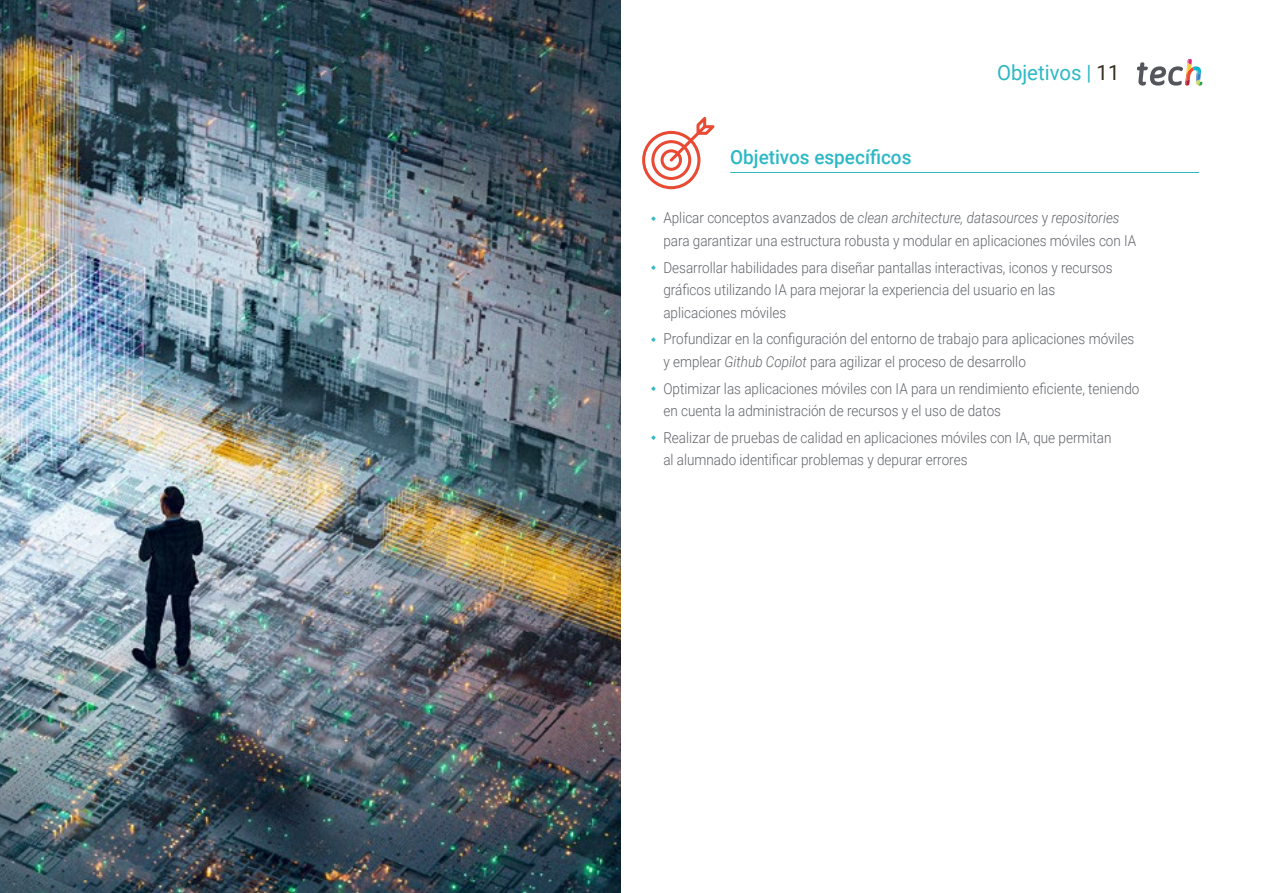
<style>
.page{position:relative;width:1263px;height:893px;background:#fff}
.page>*{position:absolute;margin:0;border:0;box-sizing:border-box;transform-origin:0 0}
.t1{font:21px "Roboto";color:#2db8c5}
.t2{font:500 19.5px "Roboto";color:#2db8c5}
.t3{font:300 15px/22.5px "Roboto";color:#61646a;scale:.9 1}
.s1{color:#312e20}
.s2{font-style:italic}
</style>
<div class="page">
<hr style="left:730px;top:172px;width:469px;height:1px;background:#2db8c5">
<svg style="left:642px;top:117px;width:72px;height:72px"></svg>
<img style="left:0;top:0;width:621px;height:893px">
<svg style="left:1137px;top:59px;width:65px;height:27px"></svg>
<h2 class="t2" style="left:730px;top:143px;width:183px">Objetivos específicos</h2>
<h1 class="t1" style="left:997px;top:57px;width:124px">Objetivos | <span class="s1">11</span></h1>
<p class="t3" style="left:663px;top:206px;width:527px">Aplicar conceptos avanzados de <span class="s2">clean architecture, datasources</span> y <span class="s2">repositories </span>para garantizar una estructura robusta y modular en aplicaciones móviles con IA</p>
<p class="t3" style="left:663px;top:255px;width:501px">Desarrollar habilidades para diseñar pantallas interactivas, iconos y recursos gráficos utilizando IA para mejorar la experiencia del usuario en las aplicaciones móviles</p>
<p class="t3" style="left:663px;top:327px;width:525px">Profundizar en la configuración del entorno de trabajo para aplicaciones móviles y emplear <span class="s2">Github Copilot</span> para agilizar el proceso de desarrollo</p>
<p class="t3" style="left:663px;top:376px;width:530px">Optimizar las aplicaciones móviles con IA para un rendimiento eficiente, teniendo en cuenta la administración de recursos y el uso de datos</p>
<p class="t3" style="left:663px;top:426px;width:499px">Realizar de pruebas de calidad en aplicaciones móviles con IA, que permitan al alumnado identificar problemas y depurar errores</p>
</div>
